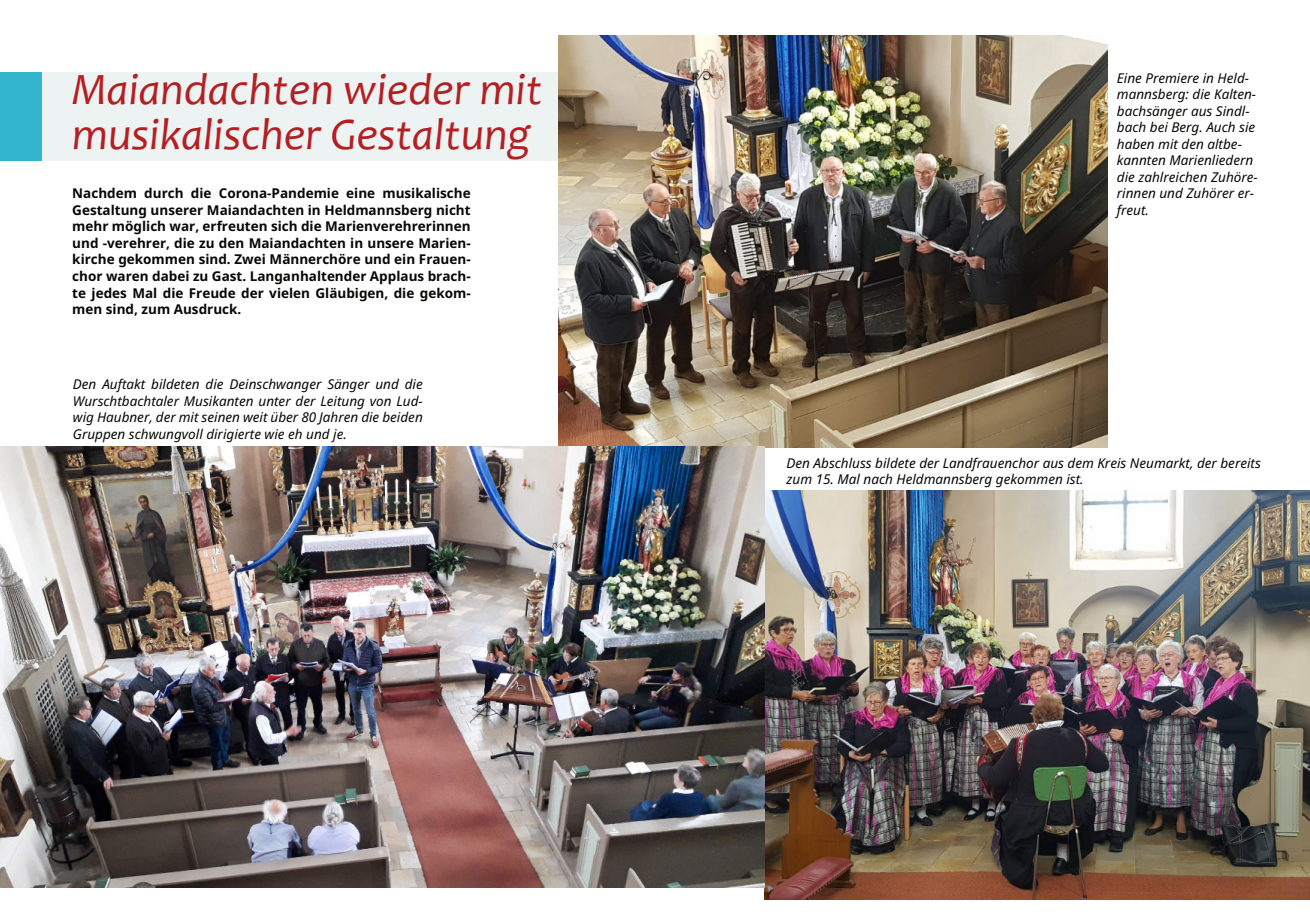
<style>
.page{position:relative;width:1310px;height:919px;background:#fff}
.page>*{position:absolute;margin:0;border:0;box-sizing:border-box;transform-origin:0 0}
.t1{font:italic 45px/45px "Candara";color:#b41f23}
.t2{font:italic 13.5px/16.5px "Noto Sans";color:#080704}
.t3{font:700 13.5px/16.5px "Noto Sans";color:#080704;text-align:justify}
</style>
<div class="page">
<div style="left:42px;top:72px;width:610px;height:89px;background:#edf3f2"></div>
<img style="left:558px;top:36px;width:550px;height:412px">
<img style="left:764px;top:490px;width:546px;height:409px">
<div style="left:0;top:72px;width:42px;height:89px;background:#33b6cd"></div>
<img style="left:0;top:447px;width:764px;height:440px">
<h1 class="t1" style="left:72px;top:72px;width:472px">Maiandachten wieder mit musikalischer Gestaltung</h1>
<p class="t3" style="left:72px;top:185px;width:400px">Nachdem durch die Corona-Pandemie eine musikalische Gestaltung unserer Maiandachten in Heldmannsberg nicht mehr möglich war, erfreuten sich die Marienverehrerinnen und -verehrer, die zu den Maiandachten in unsere Marien‐ kirche gekommen sind. Zwei Männerchöre und ein Frauen‐ chor waren dabei zu Gast. Langanhaltender Applaus brach‐ te jedes Mal die Freude der vielen Gläubigen, die gekom‐ men sind, zum Ausdruck.</p>
<p class="t2" style="left:73px;top:375px;width:351px;text-align:justify">Den Auftakt bildeten die Deinschwanger Sänger und die Wurschtbachtaler Musikanten unter der Leitung von Lud‐ wig Haubner, der mit seinen weit über 80 Jahren die beiden Gruppen schwungvoll dirigierte wie eh und je.</p>
<p class="t2" style="left:1117px;top:69px;width:142px">Eine Premiere in Held‐ mannsberg: die Kalten‐ bachsänger aus Sindl‐ bach bei Berg. Auch sie haben mit den altbe‐ kannten Marienliedern die zahlreichen Zuhöre‐ rinnen und Zuhörer er‐ freut.</p>
<p class="t2" style="left:786px;top:454px;width:476px">Den Abschluss bildete der Landfrauenchor aus dem Kreis Neumarkt, der bereits zum 15. Mal nach Heldmannsberg gekommen ist.</p>
</div>
